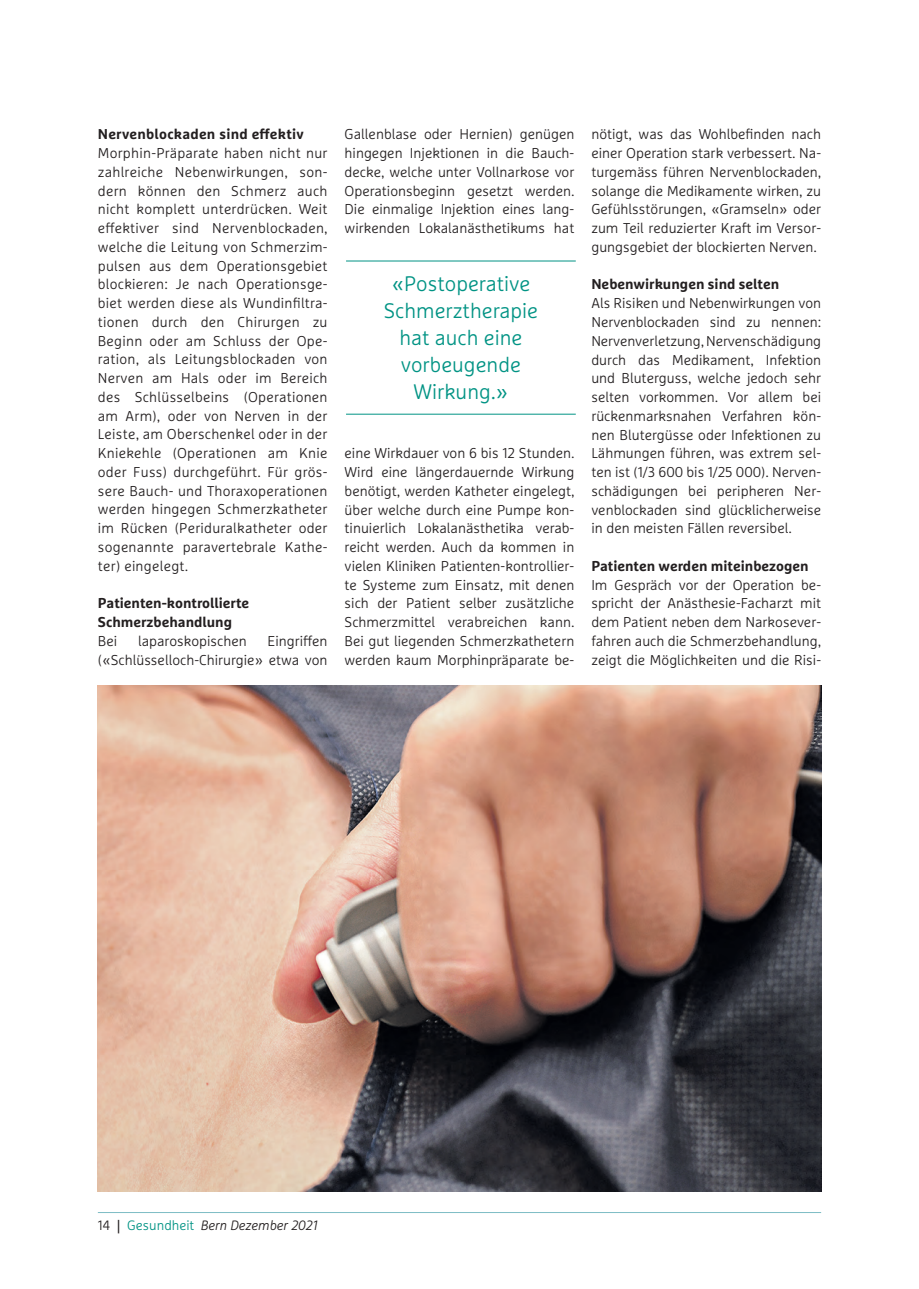
<style>
.page{position:relative;width:919px;height:1289px;background:#fff}
.page>*{position:absolute;margin:0;border:0;box-sizing:border-box;transform-origin:0 0}
.t1{font:300 21px/27px "Marselis Pro";color:#009384;text-align:center}
.t2{font:300 14.25px/18.8px "Marselis Pro";color:#231f20;text-align:justify}
.t3{font:700 14.25px/18.8px "Marselis Pro";color:#231f20}
.t4{font:700 14.25px "Marselis Pro";letter-spacing:.02em;color:#231f20}
.t5{font:italic 300 13.5px "Marselis Pro";color:#231f20}
.s1{font-style:normal}
.s2{font-family:"The Mix";font-weight:600;font-style:normal}
.s3{font-style:normal;color:#009384}
</style>
<div class="page">
<hr style="left:98px;top:1212px;width:723px;height:1px;background:#7dbcc4">
<img style="left:98px;top:686px;width:723px;height:505px">
<hr style="left:346px;top:261px;width:229px;height:1px;background:#009384">
<hr style="left:346px;top:414px;width:229px;height:1px;background:#009384">
<p class="t4" style="left:98px;top:129px;width:207px">Nervenblockaden sind effektiv</p>
<p class="t2" style="left:98px;top:145px;width:231px">Morphin-Präparate haben nicht nur zahlreiche Nebenwirkungen, son&shy;dern können den Schmerz auch nicht komplett unterdrücken. Weit effektiver sind Nervenblockaden, welche die Leitung von Schmerzim&shy;pulsen aus dem Operationsgebiet blockieren: Je nach Operationsge&shy;biet werden diese als Wundinfiltra&shy;tionen durch den Chirurgen zu Beginn oder am Schluss der Ope&shy;ration, als Leitungsblockaden von Nerven am Hals oder im Bereich des Schlüsselbeins (Operationen am Arm), oder von Nerven in der Leiste, am Oberschenkel oder in der Kniekehle (Operationen am Knie oder Fuss) durchgeführt. Für grös&shy;sere Bauch- und Thoraxoperationen werden hingegen Schmerzkatheter im Rücken (Periduralkatheter oder sogenannte paravertebrale Kathe&shy;ter) eingelegt.</p>
<p class="t3" style="left:98px;top:595px;width:153px">Patienten-kontrollierte<br>Schmerzbehandlung</p>
<p class="t2" style="left:98px;top:633px;width:21px">Bei</p>
<p class="t2" style="left:138px;top:633px;width:110px">laparoskopischen</p>
<p class="t2" style="left:98px;top:633px;width:231px;text-align:right">Eingriffen<br>(«Schlüs selloch-Chirurgie» etwa von</p>
<p class="t2" style="left:344px;top:126px;width:231px">Gallenblase oder Hernien) genügen hingegen Injektionen in die Bauch&shy;decke, welche unter Vollnarkose vor Operationsbeginn gesetzt werden.<br>Die einmalige Injektion eines lang&shy;wirkenden Lokalanästhetikums hat</p>
<h1 class="t1" style="left:383px;top:272px;width:156px">«Postoperative<br>Schmerztherapie hat auch eine vorbeugende<br>Wirkung.»</h1>
<p class="t2" style="left:344px;top:445px;width:231px">eine Wirkdauer von 6 bis 12 Stunden.<br>Wird eine längerdauernde Wirkung benötigt, werden Katheter eingelegt, über welche durch eine Pumpe kon&shy;tinuierlich Lokalanästhetika verab&shy;reicht werden. Auch da kommen in vielen Kliniken Patienten-kontrollier&shy;te Systeme zum Einsatz, mit denen sich der Patient selber zusätzliche Schmerzmittel verabreichen kann.<br>Bei gut liegenden Schmerzkathetern werden kaum Morphinpräparate be-</p>
<p class="t2" style="left:591px;top:126px;width:231px">nötigt, was das Wohlbefinden nach einer Operation stark verbessert. Na&shy;turgemäss führen Nervenblockaden, solange die Medikamente wirken, zu Gefühlsstörungen, «Gramseln» oder zum Teil reduzierter Kraft im Versor&shy;gungsgebiet der blockierten Nerven.</p>
<p class="t3" style="left:591px;top:276px;width:189px">Nebenwirkungen sind selten</p>
<p class="t2" style="left:591px;top:295px;width:231px">Als Risiken und Nebenwirkungen von Nervenblockaden sind zu nennen:<br>Nervenverletzung, Nervenschädigung durch das Medikament, Infektion und Bluterguss, welche jedoch sehr selten vorkommen. Vor allem bei rückenmarksnahen Verfahren kön&shy;nen Blutergüsse oder Infektionen zu Lähmungen führen, was extrem sel&shy;ten ist (1/3 600 bis 1/25 000). Nerven&shy;schädigungen bei peripheren Ner&shy;venblockaden sind glücklicherweise in den meisten Fällen reversibel.</p>
<p class="t3" style="left:591px;top:558px;width:219px">Patienten werden miteinbezogen</p>
<p class="t2" style="left:591px;top:577px;width:231px">Im Gespräch vor der Operation be&shy;spricht der Anästhesie-Facharzt mit dem Patient neben dem Narkosever&shy;fahren auch die Schmerzbehandlung, zeigt die Möglichkeiten und die Risi-</p>
<p class="t5" style="left:98px;top:1220px;width:221px"><span class="s1">14</span> <span class="s2">|</span> <span class="s3">Gesundheit</span> Bern Dezember 2021</p>
</div>
